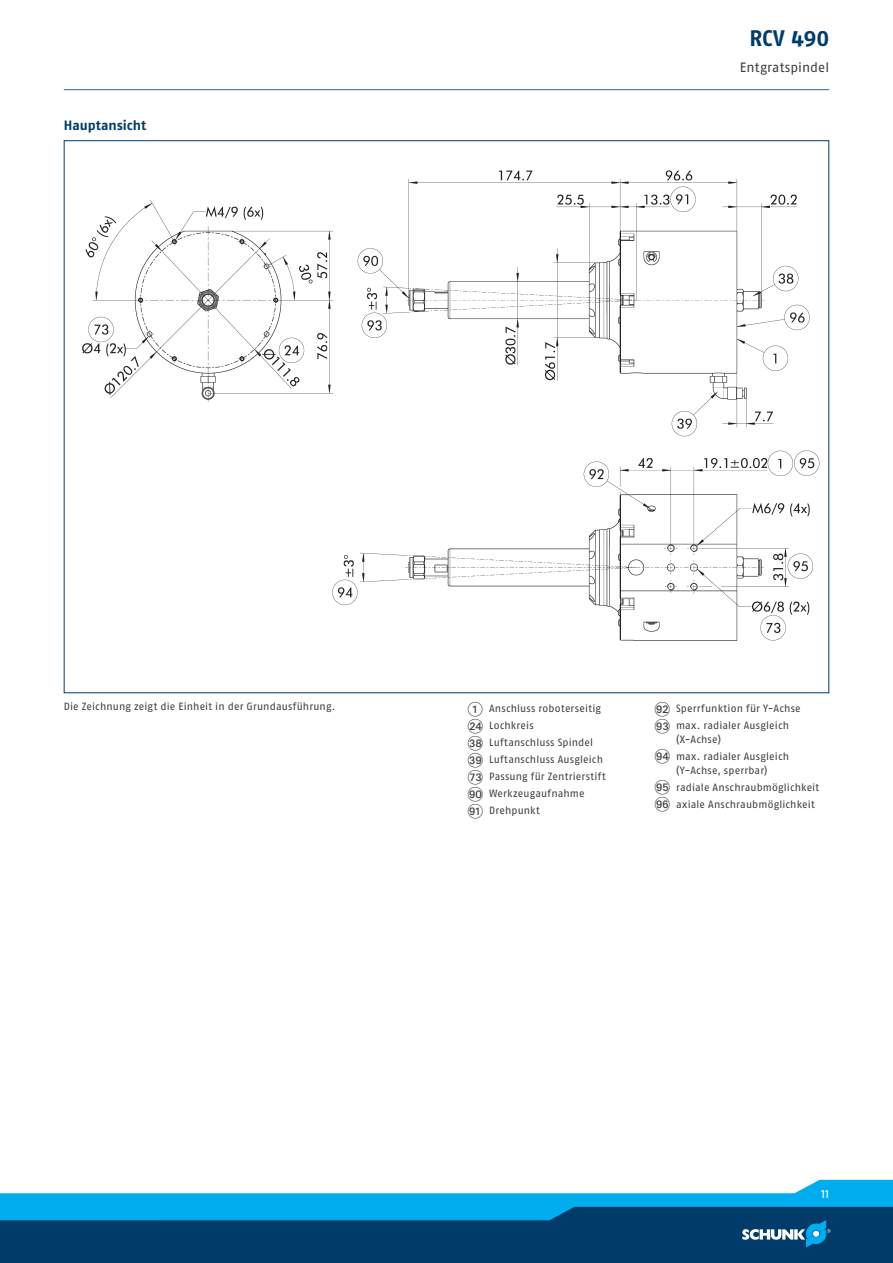
<style>
.page{position:relative;width:893px;height:1263px;background:#fff}
.page>*{position:absolute;margin:0;border:0;box-sizing:border-box;transform-origin:0 0}
.t1{font:700 22.5px "SCHUNK Fago Pro";color:#003b69}
.t2{font:13.5px "SCHUNK Fago Pro";letter-spacing:.005em;color:#3e3e3f}
.t3{font:700 13.5px "SCHUNK Fago Pro";letter-spacing:.005em;color:#003b69}
.t4{font:12px "SCHUNK Fago Pro";color:#fff}
.t5{font:10.5px/17px "SCHUNK Fago Pro";letter-spacing:.015em;color:#3e3e3f}
.s1{font-family:"Deco Numbers LH Circle";font-size:15px}
</style>
<div class="page">
<div style="left:0;top:1202px;width:893px;height:61px;background:#003b69"></div>
<svg style="left:0;top:1180px;width:893px;height:67px"></svg>
<hr style="left:64px;top:89px;width:765px;height:1px;background:#35628d">
<img style="left:82px;top:170px;width:738px;height:471px">
<p class="t3" style="left:64px;top:117px;width:84px">Hauptansicht</p>
<h1 class="t1" style="left:749px;top:24px;width:81px">RCV 490</h1>
<p class="t2" style="left:740px;top:60px;width:91px">Entgratspindel</p>
<p class="t5" style="left:64px;top:698px;width:273px">Die Zeichnung zeigt die Einheit in der Grundausführung.</p>
<p class="t5" style="left:468px;top:700px;width:139px"><span class="s1">1</span> Anschluss roboterseitig<br><span class="s1">BN</span> Lochkreis<br><span class="s1">CR</span> Luftanschluss Spindel<br><span class="s1">CS</span> Luftanschluss Ausgleich<br><span class="s1">GM</span> Passung für Zentrierstift<br><span class="s1">IT</span> Werkzeugaufnahme<br><span class="s1">IK</span> Drehpunkt</p>
<p class="t5" style="left:655px;top:700px;width:147px"><span class="s1">IL</span> Sperrfunktion für Y-Achse<br><span class="s1">IM</span> max. radialer Ausgleich</p>
<p class="t5" style="left:655px;top:731px;width:136px;line-height:16.5px;text-indent:21px">(X-Achse)<br><span class="s1">IN</span> max. radialer Ausgleich</p>
<p class="t5" style="left:655px;top:762px;width:166px;text-indent:21px">(Y-Achse, sperrbar)<br><span class="s1">IO</span> radiale Anschraubmöglichkeit<br><span class="s1">IP</span> axiale Anschraubmöglichkeit</p>
<p class="t4" style="left:821px;top:1186px;width:10px">11</p>
</div>
